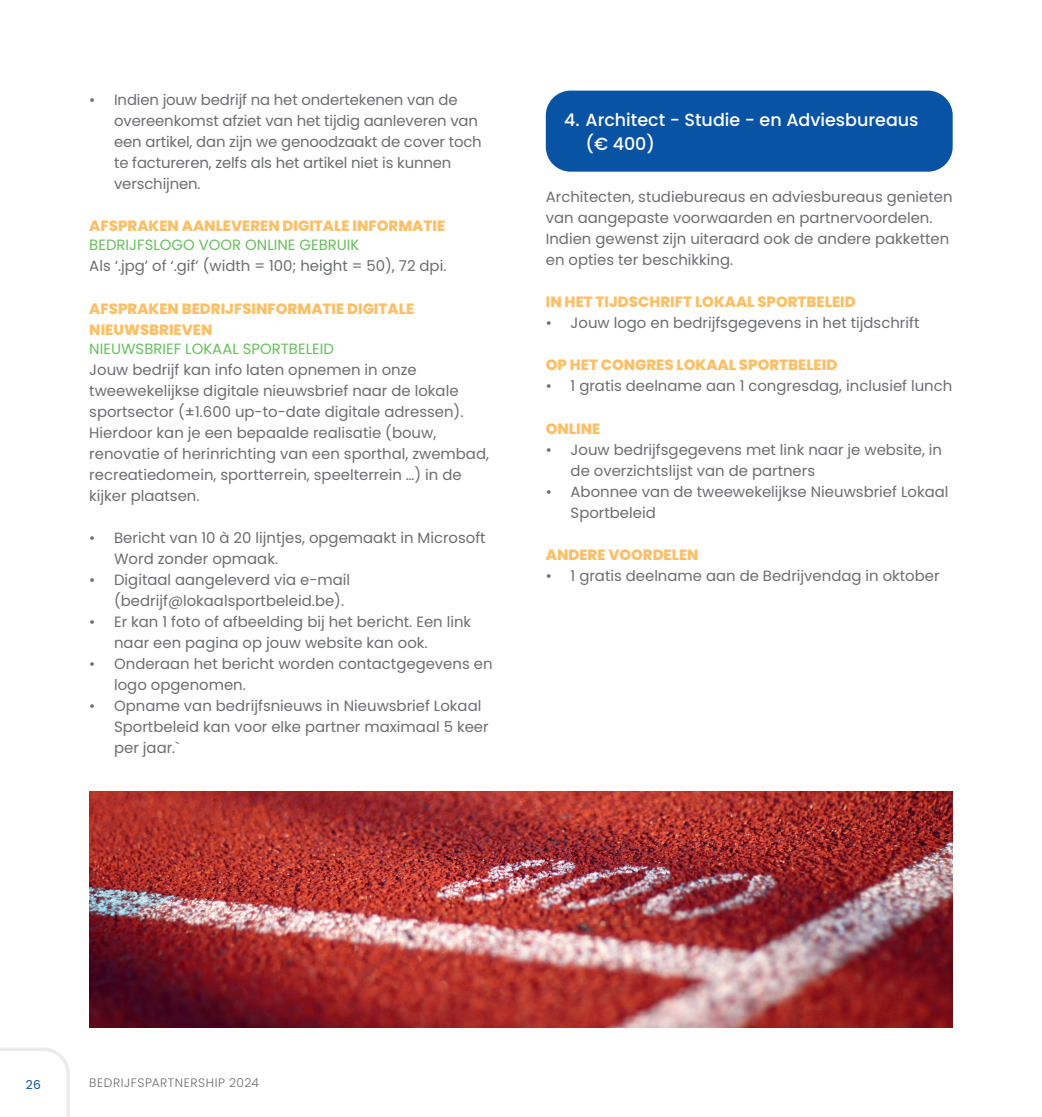
<style>
.page{position:relative;width:1042px;height:1117px;background:#fff}
.page>*{position:absolute;margin:0;border:0;box-sizing:border-box;transform-origin:0 0}
.t1{font:500 17.5px/24.5px "Poppins";color:#fff}
.t2{font:14.88px/21px "Poppins";color:#6c6d70}
.t3{font:800 14.88px/21px "Poppins";color:#fdbf66}
.t4{font:14.88px "Poppins";color:#68be5e}
.t5{font:300 12.25px "Poppins";letter-spacing:.04em;color:#6c6d70}
.t6{font:12.25px "Poppins";color:#0953a5}
</style>
<div class="page">
<svg style="left:0;top:1048px;width:70px;height:68px"></svg>
<img style="left:89px;top:791px;width:863px;height:236px">
<div style="left:546px;top:91px;width:406px;height:81px;background:#0953a5;border-radius:25px"></div>
<p class="t2" style="left:114px;top:89px;width:369px;text-indent:-25px">• Indien jouw bedrijf na het ondertekenen van de overeenkomst afziet van het tijdig aanleveren van een artikel, dan zijn we genoodzaakt de cover toch te factureren, zelfs als het artikel niet is kunnen verschijnen.</p>
<p class="t3" style="left:89px;top:215px;width:357px">AFSPRAKEN AANLEVEREN DIGITALE INFORMATIE</p>
<p class="t4" style="left:89px;top:236px;width:272px">BEDRIJFSLOGO VOOR ONLINE GEBRUIK</p>
<p class="t2" style="left:89px;top:256px;width:359px">Als ‘.jpg’ of ‘.gif’ (width = 100; height = 50), 72 dpi.</p>
<p class="t3" style="left:89px;top:298px;width:326px">AFSPRAKEN BEDRIJFSINFORMATIE DIGITALE<br>NIEUWSBRIEVEN</p>
<p class="t4" style="left:89px;top:340px;width:246px">NIEUWSBRIEF LOKAAL SPORTBELEID</p>
<p class="t2" style="left:89px;top:359px;width:401px">Jouw bedrijf kan info laten opnemen in onze tweewekelijkse digitale nieuwsbrief naar de lokale sportsector (±1.600 up-to-date digitale adressen).<br>Hierdoor kan je een bepaalde realisatie (bouw, renovatie of herinrichting van een sporthal, zwembad, recreatiedomein, sportterrein, speelterrein …) in de kijker plaatsen.</p>
<p class="t2" style="left:114px;top:527px;width:373px;text-indent:-25px">• Bericht van 10 à 20 lijntjes, opgemaakt in Microsoft<br>Word zonder opmaak.</p>
<p class="t2" style="left:114px;top:569px;width:238px;text-indent:-25px">• Digitaal aangeleverd via e-mail (bedrijf@lokaalsportbeleid.be).</p>
<p class="t2" style="left:114px;top:611px;width:359px;text-indent:-25px">• Er kan 1 foto of afbeelding bij het bericht. Een link naar een pagina op jouw website kan ook.</p>
<p class="t2" style="left:114px;top:653px;width:380px;text-indent:-25px">• Onderaan het bericht worden contactgegevens en logo opgenomen.</p>
<p class="t2" style="left:114px;top:695px;width:376px;text-indent:-25px">• Opname van bedrijfsnieuws in Nieuwsbrief Lokaal<br>Sportbeleid kan voor elke partner maximaal 5 keer per jaar.`</p>
<p class="t1" style="left:585px;top:107px;width:335px;text-indent:-21px">4. Architect - Studie - en Adviesbureaus (€ 400)</p>
<p class="t2" style="left:546px;top:187px;width:408px">Architecten, studiebureaus en adviesbureaus genieten van aangepaste voorwaarden en partnervoordelen.<br>Indien gewenst zijn uiteraard ook de andere pakketten en opties ter beschikking.</p>
<p class="t3" style="left:546px;top:292px;width:311px">IN HET TIJDSCHRIFT LOKAAL SPORTBELEID</p>
<p class="t2" style="left:546px;top:313px;width:375px">• Jouw logo en bedrijfsgegevens in het tijdschrift</p>
<p class="t3" style="left:546px;top:355px;width:293px">OP HET CONGRES LOKAAL SPORTBELEID</p>
<p class="t2" style="left:546px;top:376px;width:408px">• 1 gratis deelname aan 1 congresdag, inclusief lunch</p>
<p class="t3" style="left:546px;top:418px;width:56px">ONLINE</p>
<p class="t2" style="left:570px;top:439px;width:373px;text-indent:-25px">• Jouw bedrijfsgegevens met link naar je website, in de overzichtslijst van de partners</p>
<p class="t2" style="left:570px;top:481px;width:379px;text-indent:-25px">• Abonnee van de tweewekelijkse Nieuwsbrief Lokaal<br>Sportbeleid</p>
<p class="t3" style="left:546px;top:544px;width:154px">ANDERE VOORDELEN</p>
<p class="t2" style="left:546px;top:565px;width:395px">• 1 gratis deelname aan de Bedrijvendag in oktober</p>
<p class="t6" style="left:26px;top:1076px;width:17px">26</p>
<p class="t5" style="left:89px;top:1075px;width:171px">BEDRIJFSPARTNERSHIP 2024</p>
</div>
